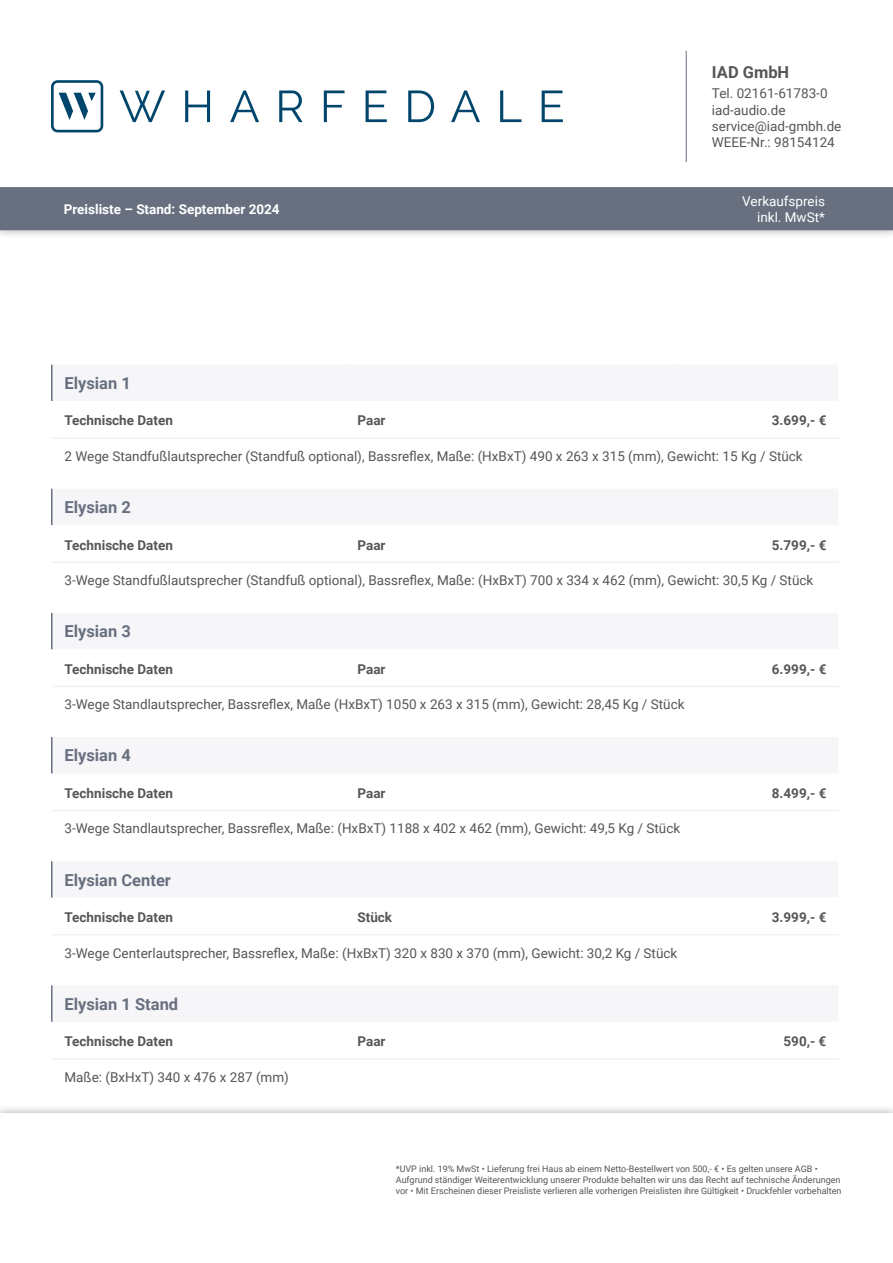
<style>
.page{position:relative;width:893px;height:1263px;background:#fff}
.page>*{position:absolute;margin:0;border:0;box-sizing:border-box;transform-origin:0 0}
.t1{font:700 16.5px "Roboto";color:#687080}
.t2{font:700 16.5px "Roboto";color:#565656}
.t3{font:13.5px/16.2px "Roboto";color:#565656}
.t4{font:700 13.5px "Roboto";color:#565656}
.t5{font:700 13.5px "Roboto";color:#fff}
.t6{font:13.5px/16.2px "Roboto";color:#fff;text-align:right}
.t7{font:9px/10.8px "Roboto";color:#565656}
</style>
<div class="page">
<div style="left:0;top:1104px;width:893px;height:159px;background:#000;opacity:.35"></div>
<div style="left:0;top:1113px;width:893px;height:150px;background:#fff"></div>
<div style="left:0;top:0;width:893px;height:240px;background:#000;opacity:.35"></div>
<div style="left:0;top:0;width:893px;height:230px;background:#fff"></div>
<svg style="left:51px;top:80px;width:52px;height:52px"></svg>
<svg style="left:120px;top:91px;width:45px;height:31px"></svg>
<svg style="left:185px;top:91px;width:25px;height:31px"></svg>
<svg style="left:230px;top:91px;width:29px;height:31px"></svg>
<svg style="left:279px;top:91px;width:24px;height:31px"></svg>
<svg style="left:324px;top:91px;width:21px;height:31px"></svg>
<svg style="left:366px;top:91px;width:21px;height:31px"></svg>
<svg style="left:408px;top:91px;width:26px;height:31px"></svg>
<svg style="left:451px;top:91px;width:29px;height:31px"></svg>
<svg style="left:500px;top:91px;width:21px;height:31px"></svg>
<svg style="left:542px;top:91px;width:21px;height:31px"></svg>
<hr style="left:686px;top:51px;width:1px;height:111px;background:#687080">
<div style="left:0;top:187px;width:893px;height:43px;background:#687080"></div>
<div style="left:52px;top:364px;width:787px;height:38px;background:#f6f6f8"></div>
<hr style="left:51px;top:363px;width:294px;height:2px;background:#fff">
<hr style="left:345px;top:363px;width:167px;height:2px;background:#fff">
<hr style="left:512px;top:363px;width:167px;height:2px;background:#fff">
<hr style="left:679px;top:363px;width:161px;height:2px;background:#fff">
<hr style="left:51px;top:401px;width:294px;height:1px;background:#fff">
<hr style="left:345px;top:401px;width:167px;height:1px;background:#fff">
<hr style="left:512px;top:401px;width:167px;height:1px;background:#fff">
<hr style="left:679px;top:401px;width:161px;height:1px;background:#fff">
<hr style="left:838px;top:365px;width:2px;height:36px;background:#fff">
<hr style="left:51px;top:365px;width:2px;height:36px;background:#687080">
<hr style="left:52px;top:437px;width:293px;height:2px;background:#f2f2f2">
<hr style="left:345px;top:437px;width:167px;height:2px;background:#f2f2f2">
<hr style="left:512px;top:437px;width:167px;height:2px;background:#f2f2f2">
<hr style="left:679px;top:437px;width:160px;height:2px;background:#f2f2f2">
<div style="left:52px;top:488px;width:787px;height:38px;background:#f6f6f8"></div>
<hr style="left:51px;top:487px;width:294px;height:2px;background:#fff">
<hr style="left:345px;top:487px;width:167px;height:2px;background:#fff">
<hr style="left:512px;top:487px;width:167px;height:2px;background:#fff">
<hr style="left:679px;top:487px;width:161px;height:2px;background:#fff">
<hr style="left:51px;top:525px;width:294px;height:2px;background:#fff">
<hr style="left:345px;top:525px;width:167px;height:2px;background:#fff">
<hr style="left:512px;top:525px;width:167px;height:2px;background:#fff">
<hr style="left:679px;top:525px;width:161px;height:2px;background:#fff">
<hr style="left:838px;top:489px;width:2px;height:36px;background:#fff">
<hr style="left:51px;top:489px;width:2px;height:36px;background:#687080">
<hr style="left:52px;top:561px;width:293px;height:2px;background:#f2f2f2">
<hr style="left:345px;top:561px;width:167px;height:2px;background:#f2f2f2">
<hr style="left:512px;top:561px;width:167px;height:2px;background:#f2f2f2">
<hr style="left:679px;top:561px;width:160px;height:2px;background:#f2f2f2">
<div style="left:52px;top:612px;width:787px;height:38px;background:#f6f6f8"></div>
<hr style="left:51px;top:611px;width:294px;height:2px;background:#fff">
<hr style="left:345px;top:611px;width:167px;height:2px;background:#fff">
<hr style="left:512px;top:611px;width:167px;height:2px;background:#fff">
<hr style="left:679px;top:611px;width:161px;height:2px;background:#fff">
<hr style="left:51px;top:649px;width:294px;height:2px;background:#fff">
<hr style="left:345px;top:649px;width:167px;height:2px;background:#fff">
<hr style="left:512px;top:649px;width:167px;height:2px;background:#fff">
<hr style="left:679px;top:649px;width:161px;height:2px;background:#fff">
<hr style="left:838px;top:613px;width:2px;height:36px;background:#fff">
<hr style="left:51px;top:613px;width:2px;height:36px;background:#687080">
<hr style="left:52px;top:686px;width:293px;height:1px;background:#f2f2f2">
<hr style="left:345px;top:686px;width:167px;height:1px;background:#f2f2f2">
<hr style="left:512px;top:686px;width:167px;height:1px;background:#f2f2f2">
<hr style="left:679px;top:686px;width:160px;height:1px;background:#f2f2f2">
<div style="left:52px;top:736px;width:787px;height:38px;background:#f6f6f8"></div>
<hr style="left:51px;top:735px;width:294px;height:2px;background:#fff">
<hr style="left:345px;top:735px;width:167px;height:2px;background:#fff">
<hr style="left:512px;top:735px;width:167px;height:2px;background:#fff">
<hr style="left:679px;top:735px;width:161px;height:2px;background:#fff">
<hr style="left:51px;top:773px;width:294px;height:2px;background:#fff">
<hr style="left:345px;top:773px;width:167px;height:2px;background:#fff">
<hr style="left:512px;top:773px;width:167px;height:2px;background:#fff">
<hr style="left:679px;top:773px;width:161px;height:2px;background:#fff">
<hr style="left:838px;top:737px;width:2px;height:36px;background:#fff">
<hr style="left:51px;top:737px;width:2px;height:36px;background:#687080">
<hr style="left:52px;top:810px;width:293px;height:1px;background:#f2f2f2">
<hr style="left:345px;top:810px;width:167px;height:1px;background:#f2f2f2">
<hr style="left:512px;top:810px;width:167px;height:1px;background:#f2f2f2">
<hr style="left:679px;top:810px;width:160px;height:1px;background:#f2f2f2">
<div style="left:52px;top:860px;width:787px;height:38px;background:#f6f6f8"></div>
<hr style="left:51px;top:860px;width:294px;height:1px;background:#fff">
<hr style="left:345px;top:860px;width:167px;height:1px;background:#fff">
<hr style="left:512px;top:860px;width:167px;height:1px;background:#fff">
<hr style="left:679px;top:860px;width:161px;height:1px;background:#fff">
<hr style="left:838px;top:861px;width:2px;height:37px;background:#fff">
<hr style="left:51px;top:861px;width:2px;height:37px;background:#687080">
<hr style="left:52px;top:934px;width:293px;height:1px;background:#f2f2f2">
<hr style="left:345px;top:934px;width:167px;height:1px;background:#f2f2f2">
<hr style="left:512px;top:934px;width:167px;height:1px;background:#f2f2f2">
<hr style="left:679px;top:934px;width:160px;height:1px;background:#f2f2f2">
<div style="left:52px;top:985px;width:787px;height:37px;background:#f6f6f8"></div>
<hr style="left:838px;top:985px;width:2px;height:37px;background:#fff">
<hr style="left:51px;top:985px;width:2px;height:37px;background:#687080">
<hr style="left:52px;top:1058px;width:293px;height:2px;background:#f2f2f2">
<hr style="left:345px;top:1058px;width:167px;height:2px;background:#f2f2f2">
<hr style="left:512px;top:1058px;width:167px;height:2px;background:#f2f2f2">
<hr style="left:679px;top:1058px;width:160px;height:2px;background:#f2f2f2">
<p class="t2" style="left:712px;top:61px;width:79px">IAD GmbH</p>
<p class="t3" style="left:712px;top:85px;width:131px">Tel. 02161-61783-0 iad-audio.de service@iad-gmbh.de<br>WEEE-Nr.: 98154124</p>
<p class="t5" style="left:64px;top:200px;width:217px">Preisliste – Stand: September 2024</p>
<p class="t6" style="left:742px;top:192px;width:84px">Verkaufspreis inkl. MwSt*</p>
<p class="t1" style="left:65px;top:371px;width:68px">Elysian 1</p>
<p class="t4" style="left:65px;top:411px;width:110px">Technische Daten</p>
<p class="t4" style="left:357px;top:411px;width:30px">Paar</p>
<p class="t4" style="left:772px;top:411px;width:56px">3.699,- €</p>
<p class="t3" style="left:65px;top:448px;width:740px">2 Wege Standfußlautsprecher (Standfuß optional), Bassreflex, Maße: (HxBxT) 490 x 263 x 315 (mm), Gewicht: 15 Kg / Stück</p>
<p class="t1" style="left:65px;top:496px;width:68px">Elysian 2</p>
<p class="t4" style="left:65px;top:535px;width:110px">Technische Daten</p>
<p class="t4" style="left:357px;top:535px;width:30px">Paar</p>
<p class="t4" style="left:772px;top:535px;width:56px">5.799,- €</p>
<p class="t3" style="left:65px;top:572px;width:750px">3-Wege Standfußlautsprecher (Standfuß optional), Bassreflex, Maße: (HxBxT) 700 x 334 x 462 (mm), Gewicht: 30,5 Kg / Stück</p>
<p class="t1" style="left:65px;top:620px;width:68px">Elysian 3</p>
<p class="t4" style="left:65px;top:659px;width:110px">Technische Daten</p>
<p class="t4" style="left:357px;top:659px;width:30px">Paar</p>
<p class="t4" style="left:772px;top:659px;width:56px">6.999,- €</p>
<p class="t3" style="left:65px;top:696px;width:622px">3-Wege Standlautsprecher, Bassreflex, Maße (HxBxT) 1050 x 263 x 315 (mm), Gewicht: 28,45 Kg / Stück</p>
<p class="t1" style="left:65px;top:744px;width:68px">Elysian 4</p>
<p class="t4" style="left:65px;top:783px;width:110px">Technische Daten</p>
<p class="t4" style="left:357px;top:783px;width:30px">Paar</p>
<p class="t4" style="left:772px;top:783px;width:56px">8.499,- €</p>
<p class="t3" style="left:65px;top:820px;width:617px">3-Wege Standlautsprecher, Bassreflex, Maße: (HxBxT) 1188 x 402 x 462 (mm), Gewicht: 49,5 Kg / Stück</p>
<p class="t1" style="left:65px;top:868px;width:108px">Elysian Center</p>
<p class="t4" style="left:65px;top:908px;width:110px">Technische Daten</p>
<p class="t4" style="left:357px;top:908px;width:36px">Stück</p>
<p class="t4" style="left:772px;top:908px;width:56px">3.999,- €</p>
<p class="t3" style="left:65px;top:944px;width:614px">3-Wege Centerlautsprecher, Bassreflex, Maße: (HxBxT) 320 x 830 x 370 (mm), Gewicht: 30,2 Kg / Stück</p>
<p class="t1" style="left:65px;top:992px;width:115px">Elysian 1 Stand</p>
<p class="t4" style="left:65px;top:1032px;width:110px">Technische Daten</p>
<p class="t4" style="left:357px;top:1032px;width:30px">Paar</p>
<p class="t4" style="left:783px;top:1032px;width:44px">590,- €</p>
<p class="t3" style="left:65px;top:1068px;width:226px">Maße: (BxHxT) 340 x 476 x 287 (mm)</p>
<p class="t7" style="left:396px;top:1163px;width:447px">*UVP inkl. 19% MwSt • Lieferung frei Haus ab einem Netto-Bestellwert von 500,- € • Es gelten unsere AGB •<br>Aufgrund ständiger Weiterentwicklung unserer Produkte behalten wir uns das Recht auf technische Änderungen vor • Mit Erscheinen dieser Preisliste verlieren alle vorherigen Preislisten ihre Gültigkeit • Druckfehler vorbehalten</p>
</div>
